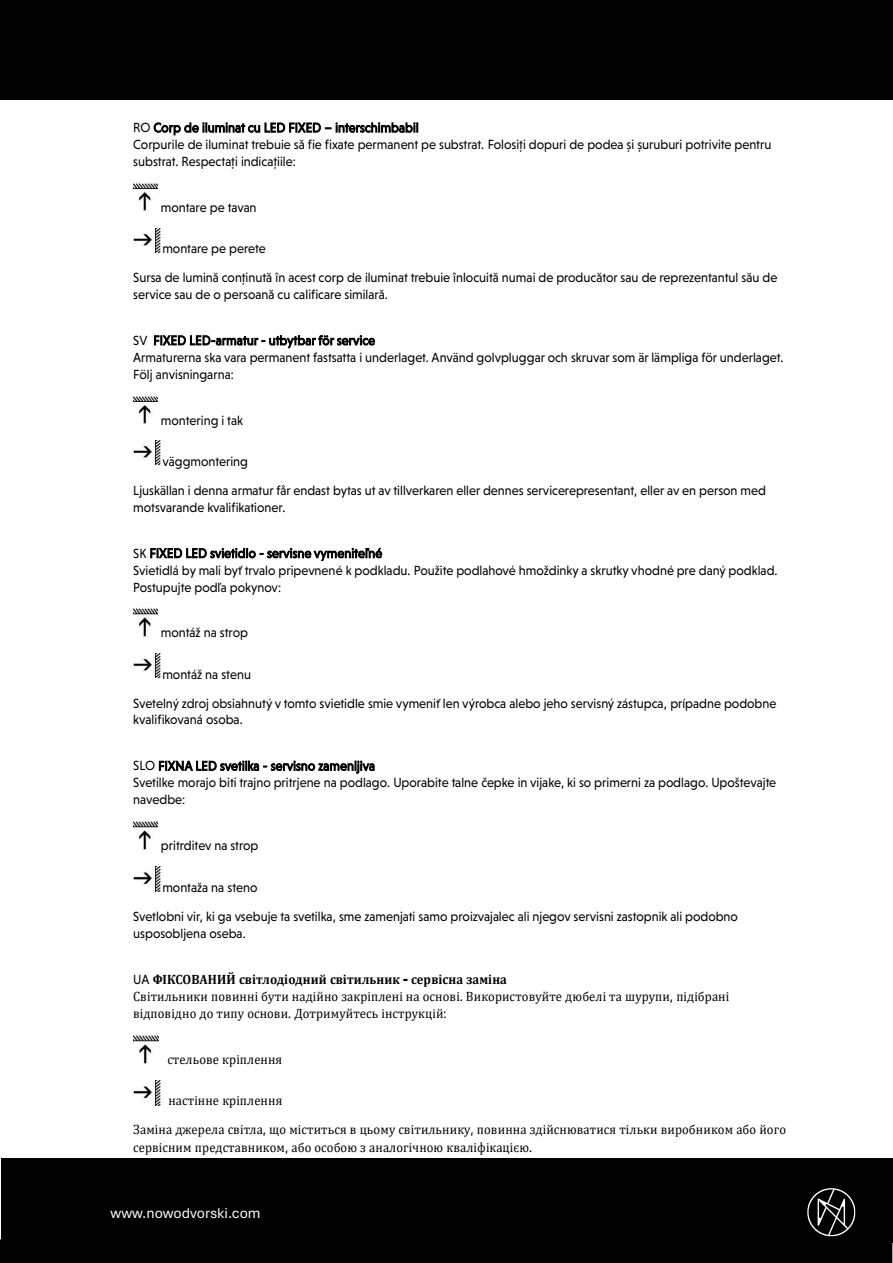
<style>
.page{position:relative;width:893px;height:1263px;background:#fff}
.page>*{position:absolute;margin:0;border:0;box-sizing:border-box;transform-origin:0 0}
.t1{font:15px "Aptos";color:#fff}
.t2{font:13.5px/17px "Niveau Grotesk";color:#000;scale:.95 1}
.t3{font:13.5px/17.2px "Cambria";letter-spacing:.01em;color:#000;scale:.93 1}
.s1{font-family:"Niveau Grotesk"}
.s2{font-weight:700}
</style>
<div class="page">
<div style="left:1px;top:1159px;width:447px;height:84px;background:#000"></div>
<div style="left:456px;top:1159px;width:430px;height:28px;background:#000"></div>
<div style="left:0;top:0;width:892px;height:99px;background:#000"></div>
<div style="left:0;top:1188px;width:892px;height:75px;background:#000"></div>
<img style="left:133px;top:183px;width:24px;height:28px">
<img style="left:133px;top:228px;width:28px;height:24px">
<img style="left:133px;top:396px;width:24px;height:28px">
<img style="left:133px;top:441px;width:28px;height:24px">
<img style="left:133px;top:608px;width:24px;height:28px">
<img style="left:133px;top:654px;width:28px;height:24px">
<img style="left:133px;top:821px;width:24px;height:28px">
<img style="left:133px;top:866px;width:28px;height:25px">
<img style="left:133px;top:1035px;width:25px;height:28px">
<img style="left:133px;top:1080px;width:28px;height:25px">
<p class="t2" style="left:133px;top:119px;width:673px">RO Corp de iluminat cu LED FIXED – interschimbabil<br>Corpurile de iluminat trebuie să fie fixate permanent pe substrat. Folosiți dopuri de podea și șuruburi potrivite pentru substrat. Respectați indicațiile:</p>
<p class="t2" style="left:161px;top:199px;width:102px">montare pe tavan</p>
<p class="t2" style="left:162px;top:240px;width:110px">montare pe perete</p>
<p class="t2" style="left:133px;top:269px;width:680px">Sursa de lumină conținută în acest corp de iluminat trebuie înlocuită numai de producător sau de reprezentantul său de service sau de o persoană cu calificare similară.</p>
<p class="t2" style="left:133px;top:332px;width:686px">SV FIXED LED-armatur - utbytbar för service<br>Armaturerna ska vara permanent fastsatta i underlaget. Använd golvpluggar och skruvar som är lämpliga för underlaget.<br>Följ anvisningarna:</p>
<p class="t2" style="left:161px;top:412px;width:88px">montering i tak</p>
<p class="t2" style="left:162px;top:453px;width:92px">väggmontering</p>
<p class="t2" style="left:133px;top:482px;width:668px">Ljuskällan i denna armatur får endast bytas ut av tillverkaren eller dennes servicerepresentant, eller av en person med motsvarande kvalifikationer.</p>
<p class="t2" style="left:133px;top:545px;width:680px">SK FIXED LED svietidlo - servisne vymeniteľné<br>Svietidlá by mali byť trvalo pripevnené k podkladu. Použite podlahové hmoždinky a skrutky vhodné pre daný podklad.<br>Postupujte podľa pokynov:</p>
<p class="t2" style="left:161px;top:624px;width:93px">montáž na strop</p>
<p class="t2" style="left:162px;top:665px;width:95px">montáž na stenu</p>
<p class="t2" style="left:133px;top:694px;width:679px">Svetelný zdroj obsiahnutý v tomto svietidle smie vymeniť len výrobca alebo jeho servisný zástupca, prípadne podobne kvalifikovaná osoba.</p>
<p class="t2" style="left:133px;top:757px;width:678px">SLO FIXNA LED svetilka - servisno zamenljiva<br>Svetilke morajo biti trajno pritrjene na podlago. Uporabite talne čepke in vijake, ki so primerni za podlago. Upoštevajte navedbe:</p>
<p class="t2" style="left:161px;top:837px;width:104px">pritrditev na strop</p>
<p class="t2" style="left:162px;top:879px;width:102px">montaža na steno</p>
<p class="t2" style="left:133px;top:908px;width:638px">Svetlobni vir, ki ga vsebuje ta svetilka, sme zamenjati samo proizvajalec ali njegov servisni zastopnik ali podobno usposobljena oseba.</p>
<p class="t3" style="left:133px;top:970px;width:642px"><span class="s1">UA</span> <span class="s2">ФІКСОВАНИЙ світлодіодний світильник</span> <span class="s1">-</span> <span class="s2">сервісна заміна<br></span>Світильники повинні бути надіи но закріплені на основі<span class="s1">.</span> Використовуи те дюбелі та шурупи<span class="s1">,</span> підібрані відповідно до типу основи<span class="s1">.</span> Дотримуи тесь інструкціи <span class="s1">:</span></p>
<p class="t3" style="left:167px;top:1051px;width:125px">стельове кріплення</p>
<p class="t3" style="left:169px;top:1092px;width:124px">настінне кріплення</p>
<p class="t3" style="left:133px;top:1121px;width:704px">Заміна джерела світла<span class="s1">,</span> що міститься в цьому світильнику<span class="s1">,</span> повинна здіи снюватися тільки виробником або и ого сервісним представником<span class="s1">,</span> або особою з аналогічною кваліфікацією<span class="s1">.</span></p>
<p class="t1" style="left:110px;top:1204px;width:152px">www.nowodvorski.com</p>
</div>
